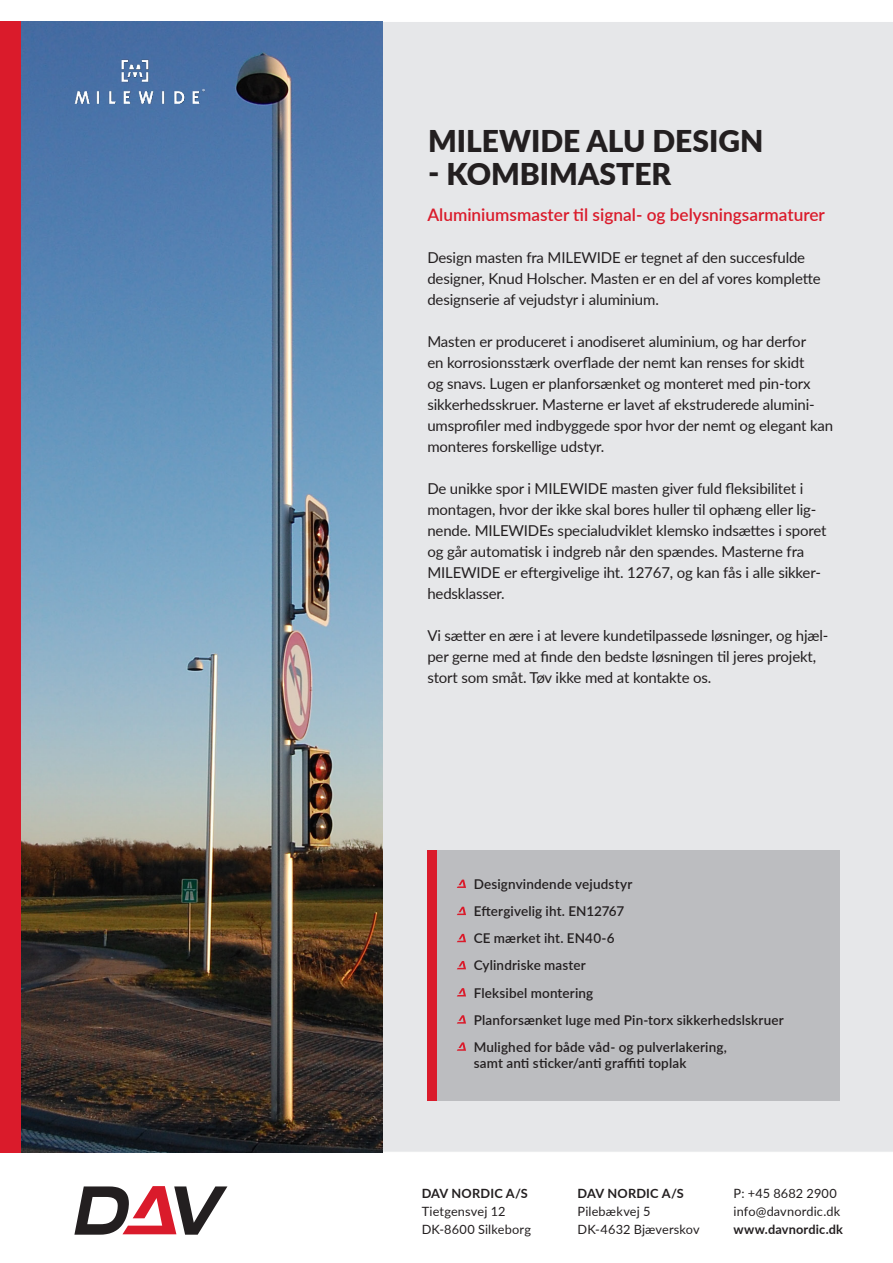
<style>
.page{position:relative;width:893px;height:1263px;background:#fff}
.page>*{position:absolute;margin:0;border:0;box-sizing:border-box;transform-origin:0 0}
.t1{font:900 30px "Lato";color:#231f20}
.t2{font:600 17.25px "Lato";color:#da1b2b}
.t3{font:15px/21px "Lato";letter-spacing:-.01em;color:#231f20}
.t4{font:600 13.5px/27.2px "Lato";letter-spacing:.01em;color:#231f20}
.t5{font:12.75px/18px "Lato";letter-spacing:.01em;color:#231f20}
.t6{font:700 12.75px "Lato";letter-spacing:.015em;color:#231f20}
</style>
<div class="page">
<div style="left:383px;top:22px;width:510px;height:1130px;background:#e6e7e9"></div>
<div style="left:0;top:21px;width:21px;height:1131px;background:#da1b2b"></div>
<svg style="left:74px;top:1186px;width:153px;height:49px"></svg>
<div style="left:427px;top:850px;width:413px;height:251px;background:#bcbdc0"></div>
<div style="left:427px;top:850px;width:10px;height:251px;background:#da1b2b"></div>
<img style="left:21px;top:21px;width:362px;height:1131px">
<svg style="left:457px;top:880px;width:9px;height:8px"></svg>
<svg style="left:457px;top:907px;width:9px;height:8px"></svg>
<svg style="left:457px;top:934px;width:9px;height:8px"></svg>
<svg style="left:457px;top:961px;width:9px;height:8px"></svg>
<svg style="left:457px;top:988px;width:9px;height:8px"></svg>
<svg style="left:457px;top:1015px;width:9px;height:8px"></svg>
<svg style="left:457px;top:1042px;width:9px;height:9px"></svg>
<img style="left:74px;top:60px;width:131px;height:43px">
<h1 class="t1" style="left:428px;top:124px;width:337px">MILEWIDE ALU DESIGN</h1>
<h1 class="t1" style="left:428px;top:151px;width:245px">- KOMBIMASTER</h1>
<p class="t2" style="left:427px;top:203px;width:399px">Aluminiumsmaster til signal- og belysningsarmaturer</p>
<p class="t3" style="left:427px;top:249px;width:395px">Design masten fra MILEWIDE er tegnet af den succesfulde designer, Knud Holscher. Masten er en del af vores komplette designserie af vejudstyr i aluminium.</p>
<p class="t3" style="left:427px;top:333px;width:407px">Masten er produceret i anodiseret aluminium, og har derfor<br>en korrosionsstærk overflade der nemt kan renses for skidt<br>og snavs. Lugen er planforsænket og monteret med pin-torx sikkerhedsskruer. Masterne er lavet af ekstruderede alumini&shy;umsprofiler med indbyggede spor hvor der nemt og elegant kan monteres forskellige udstyr.</p>
<p class="t3" style="left:427px;top:478px;width:401px">De unikke spor i MILEWIDE masten giver fuld fleksibilitet i montagen, hvor der ikke skal bores huller til ophæng eller lig&shy;nende. MILEWIDEs specialudviklet klemsko indsættes i sporet og går automatisk i indgreb når den spændes. Masterne fra MILEWIDE er eftergivelige iht. 12767, og kan fås i alle sikker&shy;hedsklasser.</p>
<p class="t3" style="left:427px;top:625px;width:403px">Vi sætter en ære i at levere kundetilpassede løsninger, og hjæl&shy;per gerne med at finde den bedste løsningen til jeres projekt, stort som småt. Tøv ikke med at kontakte os.</p>
<p class="t4" style="left:474px;top:870px;width:312px">Designvindende vejudstyr<br>Eftergivelig iht. EN12767<br>CE mærket iht. EN40-6<br>Cylindriske master<br>Fleksibel montering<br>Planforsænket luge med Pin-torx sikkerhedslskruer<br>Mulighed for både våd- og pulverlakering,</p>
<p class="t4" style="left:474px;top:1049px;width:214px">samt anti sticker/anti graffiti toplak</p>
<p class="t6" style="left:422px;top:1186px;width:108px">DAV NORDIC A/S</p>
<p class="t5" style="left:422px;top:1203px;width:111px">Tietgensvej 12<br>DK-8600 Silkeborg</p>
<p class="t6" style="left:578px;top:1186px;width:108px">DAV NORDIC A/S</p>
<p class="t5" style="left:578px;top:1203px;width:124px">Pilebækvej 5<br>DK-4632 Bjæverskov</p>
<p class="t5" style="left:733px;top:1185px;width:108px">P: +45 8682 2900 info@davnordic.dk</p>
<p class="t6" style="left:733px;top:1222px;width:111px">www.davnordic.dk</p>
</div>
